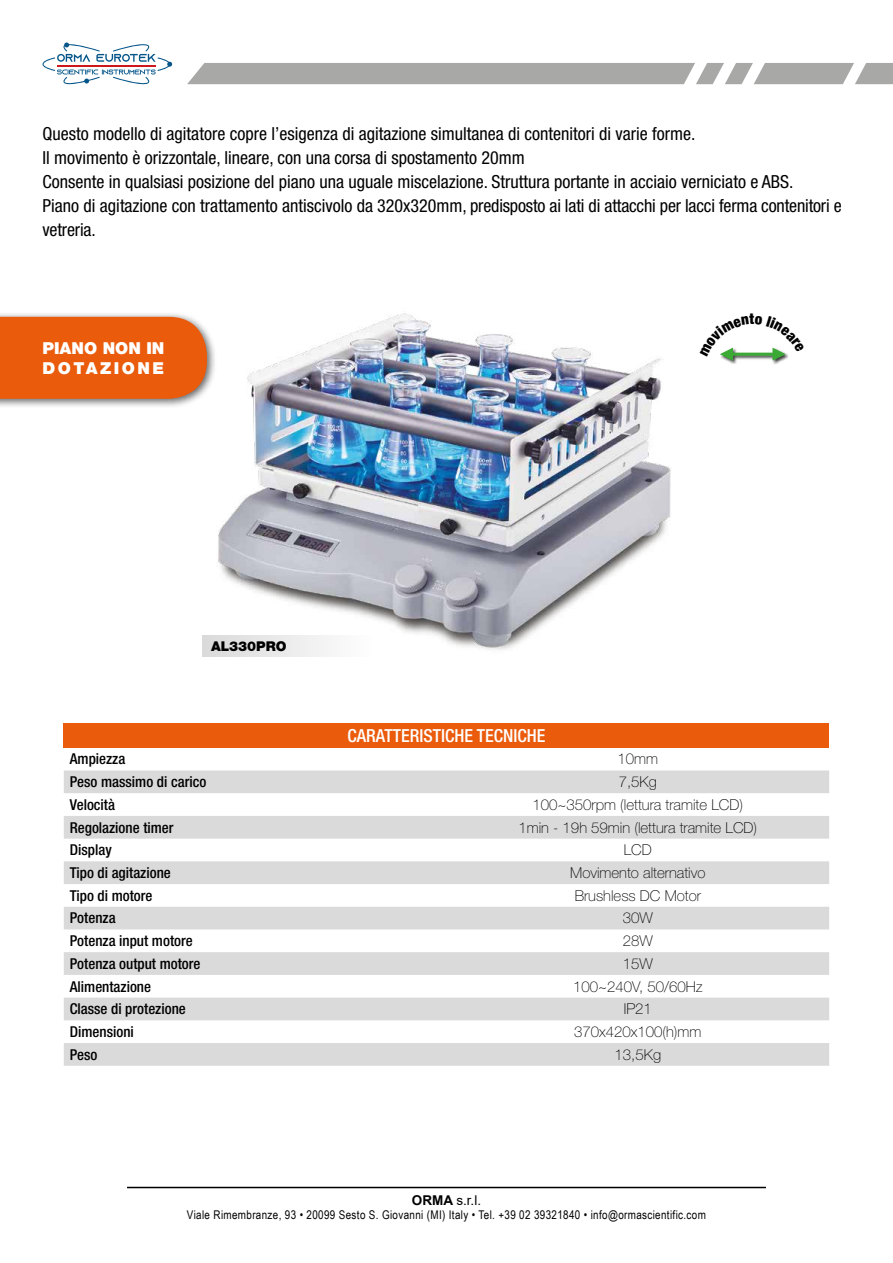
<style>
.page{position:relative;width:893px;height:1263px;background:#fff}
.page>*{position:absolute;margin:0;border:0;box-sizing:border-box;transform-origin:0 0}
.t1{font:condensed 18px/24px "Helvetica Neue LT Std";color:#000}
.t2{font:500 condensed 18px "Helvetica Neue LT Std";color:#fff}
.t3{font:900 16.5px/19.8px "Helvetica Neue LT Std";letter-spacing:.075em;color:#fff}
.t4{font:500 condensed 15px "Helvetica Neue LT Std";color:#000}
.t5{font:100 15px "Helvetica Neue LT Std";color:#000}
.t6{font:13.5px "Arial";color:#000}
.t7{font:900 13.5px "Helvetica Neue LT Std";color:#000}
.t8{font:12px "Arial Narrow";letter-spacing:.03em;color:#000}
.s1{font-weight:700}
</style>
<div class="page">
<svg style="left:187px;top:63px;width:706px;height:21px;background:#afafae"></svg>
<svg style="left:43px;top:42px;width:129px;height:43px"></svg>
<hr style="left:127px;top:1187px;width:639px;height:1px;background:#000">
<img style="left:204px;top:313px;width:467px;height:344px">
<div style="left:64px;top:723px;width:765px;height:25px;background:#ea5b0b"></div>
<svg style="left:64px;top:770px;width:765px;height:296px;fill:#dadada"></svg>
<div style="left:719px;top:347px;width:71px;height:18px;background:#000;opacity:.75"></div>
<div style="left:0;top:312px;width:217px;height:97px;background:#000;opacity:.6"></div>
<div style="left:0;top:317px;width:207px;height:82px;background:#ea5b0b"></div>
<svg style="left:719px;top:347px;width:71px;height:14px"></svg>
<p class="t1" style="left:43px;top:122px;width:801px">Questo modello di agitatore copre l’esigenza di agitazione simultanea di contenitori di varie forme.<br>Il movimento è orizzontale, lineare, con una corsa di spostamento 20mm<br>Consente in qualsiasi posizione del piano una uguale miscelazione. Struttura portante in acciaio verniciato e ABS.<br>Piano di agitazione con trattamento antiscivolo da 320x320mm, predisposto ai lati di attacchi per lacci ferma contenitori e vetreria.</p>
<p class="t3" style="left:43px;top:338px;width:123px">PIANO NON IN<br>DOTAZIONE</p>
<p class="t7" style="left:211px;top:638px;width:77px">AL330PRO</p>
<p class="t2" style="left:348px;top:725px;width:199px">CARATTERISTICHE TECNICHE</p>
<p class="t4" style="left:70px;top:750px;width:57px">Ampiezza</p>
<p class="t5" style="left:618px;top:750px;width:42px">10mm</p>
<p class="t4" style="left:70px;top:773px;width:138px">Peso massimo di carico</p>
<p class="t5" style="left:619px;top:773px;width:40px">7,5Kg</p>
<p class="t4" style="left:70px;top:796px;width:47px">Velocità</p>
<p class="t5" style="left:533px;top:796px;width:212px">100~350rpm (lettura tramite LCD)</p>
<p class="t4" style="left:70px;top:818px;width:105px">Regolazione timer</p>
<p class="t5" style="left:518px;top:819px;width:240px">1min - 19h 59min (lettura tramite LCD)</p>
<p class="t4" style="left:70px;top:841px;width:43px">Display</p>
<p class="t5" style="left:624px;top:841px;width:30px">LCD</p>
<p class="t4" style="left:70px;top:864px;width:103px">Tipo di agitazione</p>
<p class="t5" style="left:570px;top:864px;width:137px">Movimento alternativo</p>
<p class="t4" style="left:70px;top:886px;width:84px">Tipo di motore</p>
<p class="t5" style="left:575px;top:887px;width:128px">Brushless DC Motor</p>
<p class="t4" style="left:70px;top:909px;width:47px">Potenza</p>
<p class="t5" style="left:623px;top:909px;width:32px">30W</p>
<p class="t4" style="left:70px;top:932px;width:124px">Potenza input motore</p>
<p class="t5" style="left:623px;top:932px;width:32px">28W</p>
<p class="t4" style="left:70px;top:955px;width:132px">Potenza output motore</p>
<p class="t5" style="left:623px;top:955px;width:32px">15W</p>
<p class="t4" style="left:70px;top:977px;width:83px">Alimentazione</p>
<p class="t5" style="left:573px;top:978px;width:131px">100~240V, 50/60Hz</p>
<p class="t4" style="left:70px;top:1000px;width:118px">Classe di protezione</p>
<p class="t5" style="left:624px;top:1000px;width:30px">IP21</p>
<p class="t4" style="left:70px;top:1023px;width:66px">Dimensioni</p>
<p class="t5" style="left:574px;top:1023px;width:129px">370x420x100(h)mm</p>
<p class="t4" style="left:70px;top:1045px;width:29px">Peso</p>
<p class="t5" style="left:615px;top:1046px;width:48px">13,5Kg</p>
<p class="t6" style="left:412px;top:1190px;width:71px"><span class="s1">ORMA</span> s.r.l.</p>
<p class="t8" style="left:187px;top:1206px;width:520px">Viale Rimembranze, 93 • 20099 Sesto S. Giovanni (MI) Italy • Tel. +39 02 39321840 • info@ormascientific.com</p>
</div>
